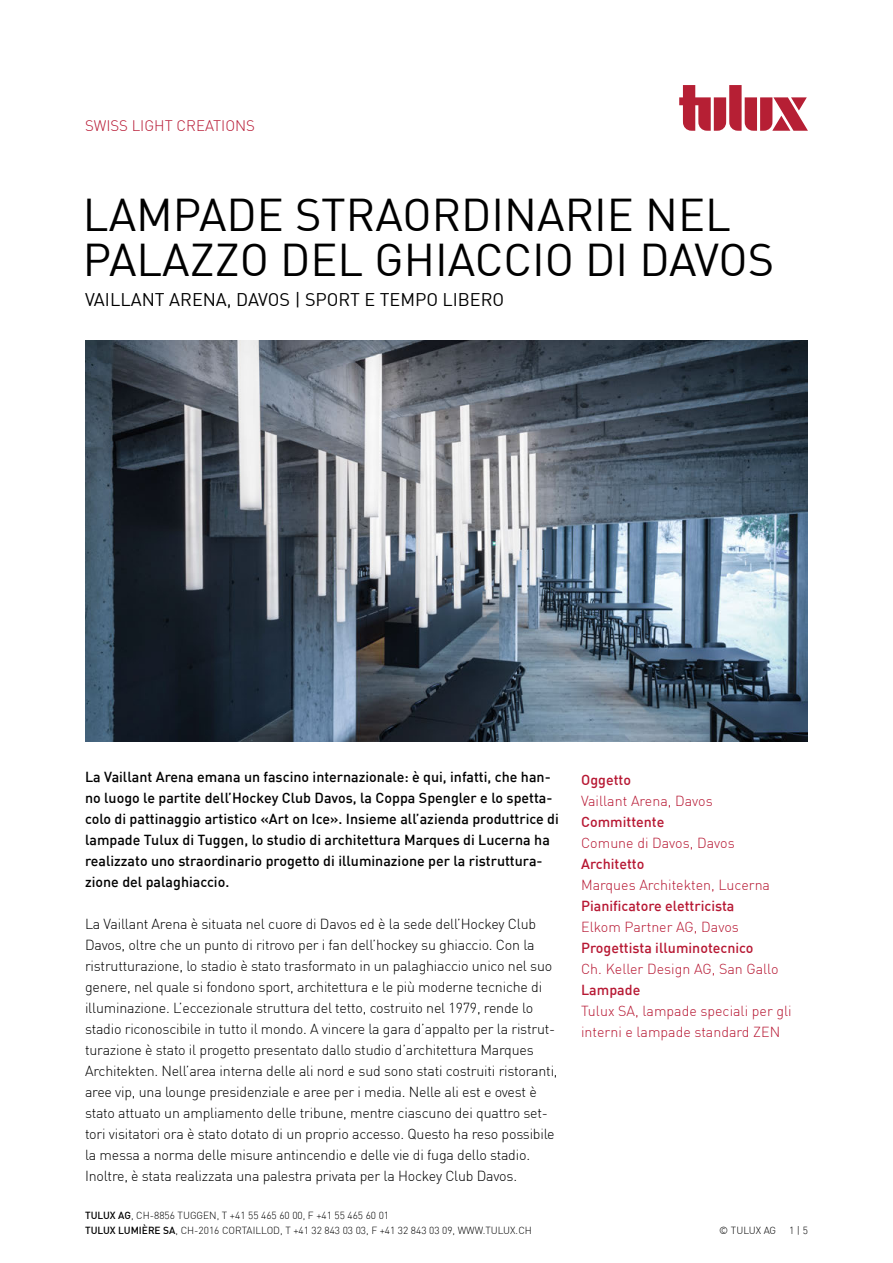
<style>
.page{position:relative;width:893px;height:1263px;background:#fff}
.page>*{position:absolute;margin:0;border:0;box-sizing:border-box;transform-origin:0 0}
.t1{font:45px/45px "DIN Offc";color:#000}
.t2{font:18px "DIN Offc";color:#000}
.t3{font:300 15px "DIN";color:#b71833}
.t4{font:300 14.25px/21px "DIN";letter-spacing:-.015em;color:#000}
.t5{font:500 14.25px/21px "DIN";color:#000}
.t6{font:300 14.25px/21px "DIN";color:#b71833}
.t7{font:500 14.25px "DIN";color:#b71833}
.t8{font:300 10.2px/15px "DIN";color:#000}
.s1{font-weight:500}
</style>
<div class="page">
<svg style="left:679px;top:85px;width:129px;height:46px"></svg>
<img style="left:85px;top:341px;width:723px;height:400px">
<p class="t3" style="left:85px;top:116px;width:172px">SWISS LIGHT CREATIONS</p>
<h1 class="t1" style="left:83px;top:191px;width:693px">LAMPAD E STRAORD INARIE NEL<br>PALAZZO D EL GHIACCIO D I DAVOS</h1>
<p class="t2" style="left:85px;top:288px;width:421px">VAILLANT ARENA, DAVOS | SPORT E TEMPO LIBERO</p>
<p class="t5" style="left:85px;top:766px;width:475px">La Vaillant Arena emana un fascino internazionale: è qui, infatti, che han&shy;no luogo le partite dell’Hockey Club Davos, la Coppa Spengler e lo spetta&shy;colo di pattinaggio artistico «Art on Ice». Insieme all’azienda produttrice di lampade Tulux di Tuggen, lo studio di architettura Marques di Lucerna ha realizzato uno straordinario progetto di illuminazione per la ristruttura&shy;zione del palaghiaccio.</p>
<p class="t4" style="left:85px;top:913px;width:474px">La Vaillant Arena è situata nel cuore di Davos ed è la sede dell’Hockey Club Davos, oltre che un punto di ritrovo per i fan dell’hockey su ghiaccio. Con la ristrutturazione, lo stadio è stato trasformato in un palaghiaccio unico nel suo genere, nel quale si fondono sport, architettura e le più moderne tecniche di illuminazione. L’eccezionale struttura del tetto, costruito nel 1979, rende lo stadio riconoscibile in tutto il mondo. A vincere la gara d’appalto per la ristrut&shy;turazione è stato il progetto presentato dallo studio d’architettura Marques Architekten. Nell’area interna delle ali nord e sud sono stati costruiti ristoranti, aree vip, una lounge presidenziale e aree per i media. Nelle ali est e ovest è stato attuato un ampliamento delle tribune, mentre ciascuno dei quattro set&shy;tori visitatori ora è stato dotato di un proprio accesso. Questo ha reso possibile la messa a norma delle misure antincendio e delle vie di fuga dello stadio.<br>Inoltre, è stata realizzata una palestra privata per la Hockey Club Davos.</p>
<p class="t8" style="left:85px;top:1208px;width:448px"><span class="s1">TULUX AG</span>, CH-8856 TUGGEN, T +41 55 465 60 00, F +41 55 465 60 01<br><span class="s1">TULUX LUMIÈRE SA</span>, CH-2016 CORTAILLOD, T +41 32 843 03 03, F +41 32 843 03 09, WWW.TULUX.CH</p>
<p class="t7" style="left:581px;top:770px;width:51px">Oggetto</p>
<p class="t6" style="left:581px;top:790px;width:133px">Vaillant Arena, Davos</p>
<p class="t7" style="left:581px;top:812px;width:85px">Committente</p>
<p class="t6" style="left:581px;top:832px;width:155px">Comune di Davos, Davos</p>
<p class="t7" style="left:581px;top:854px;width:65px">Architetto</p>
<p class="t6" style="left:581px;top:874px;width:190px">Marques Architekten, Lucerna</p>
<p class="t7" style="left:581px;top:896px;width:155px">Pianificatore elettricista</p>
<p class="t6" style="left:581px;top:916px;width:159px">Elkom Partner AG, Davos</p>
<p class="t7" style="left:581px;top:938px;width:174px">Progettista illuminotecnico</p>
<p class="t6" style="left:581px;top:958px;width:199px">Ch. Keller Design AG, San Gallo</p>
<p class="t7" style="left:581px;top:980px;width:61px">Lampade</p>
<p class="t6" style="left:581px;top:1000px;width:212px">Tulux SA, lampade speciali per gli interni e lampade standard ZEN</p>
<p class="t8" style="left:719px;top:1223px;width:21px">© Tulux</p>
<p class="t8" style="left:764px;top:1223px;width:4px">ag</p>
<p class="t8" style="left:789px;top:1223px;width:20px">1 | 5</p>
</div>
